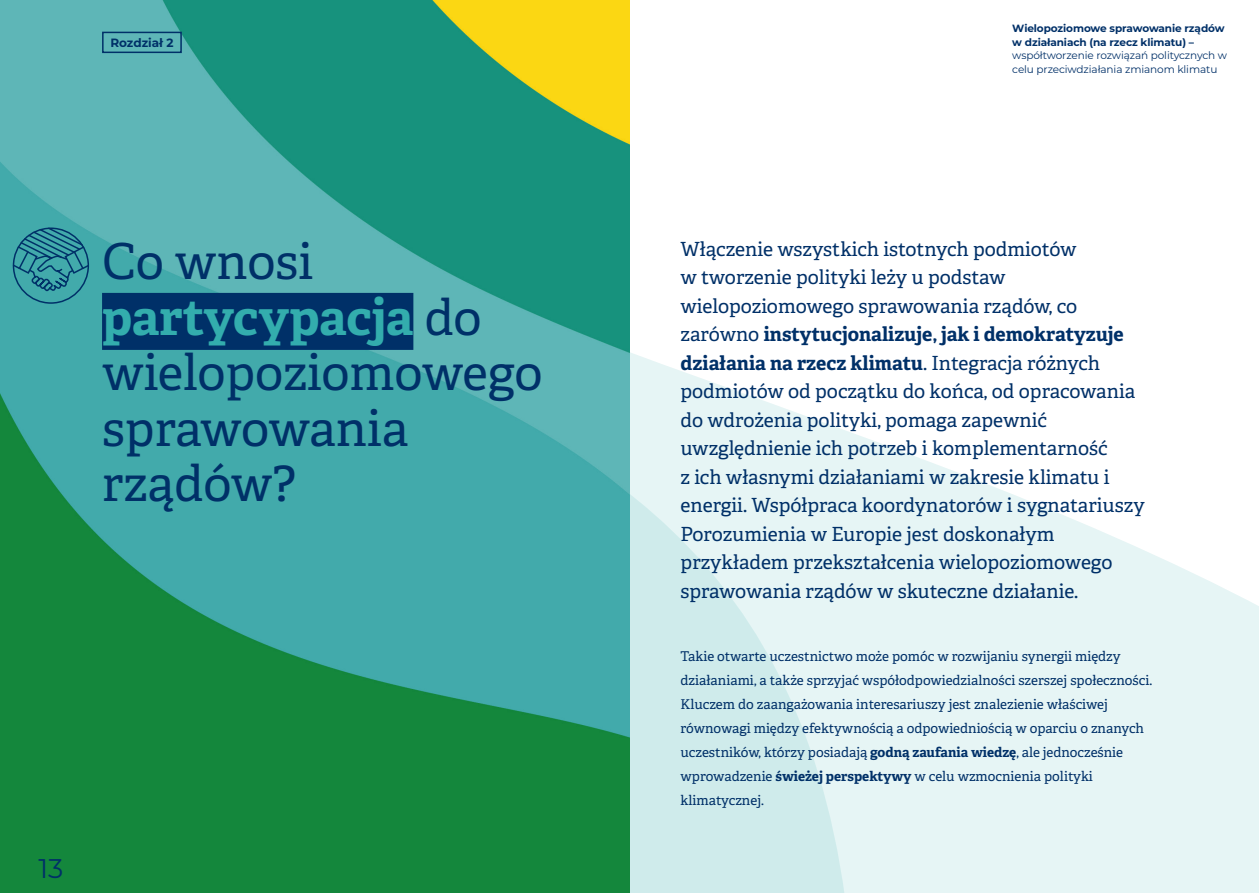
<style>
.page{position:relative;width:1259px;height:893px;background:#fff}
.page>*{position:absolute;margin:0;border:0;box-sizing:border-box;transform-origin:0 0}
.t1{font:49.5px/55.5px "Adelle PE";letter-spacing:-.005em;color:#003068}
.t2{font:27px "Montserrat";color:#003068}
.t3{font:19.5px/28.5px "Adelle PE";color:#003068}
.t4{font:13.5px/24px "Adelle PE";color:#003068}
.t5{font:700 12px "Montserrat";color:#003068}
.t6{font:10.5px/13.5px "Montserrat";letter-spacing:-.01em;color:#003068}
.t7{font:700 10.5px/13.5px "Montserrat";letter-spacing:-.01em;color:#003068}
.s1{font-weight:700;color:#33adad}
.s2{font-weight:700}
</style>
<div class="page">
<svg style="left:864px;top:437px;width:395px;height:456px;fill:#e6f5f5"></svg>
<svg style="left:630px;top:352px;width:234px;height:541px;fill:#e6f5f5"></svg>
<img style="left:0;top:0;width:630px;height:893px">
<svg style="left:12px;top:226px;width:78px;height:67px"></svg>
<div style="left:102px;top:293px;width:311px;height:57px;background:#003068"></div>
<div style="left:102px;top:32px;width:80px;height:21px;border:2px solid #003068"></div>
<p class="t5" style="left:110px;top:34px;width:65px">Rozdział 2</p>
<p class="t1" style="left:102px;top:232px;width:442px">Co wnosi <span class="s1">partycypacja</span> do wielopoziomowego sprawowania rządów?</p>
<p class="t2" style="left:39px;top:849px;width:26px">13</p>
<p class="t7" style="left:1012px;top:21px;width:214px">Wielopoziomowe sprawowanie rządów w działaniach (na rzecz klimatu) –</p>
<p class="t6" style="left:1012px;top:49px;width:216px">współtworzenie rozwiązań politycznych w celu przeciwdziałania zmianom klimatu</p>
<p class="t3" style="left:680px;top:234px;width:465px">Włączenie wszystkich istotnych podmiotów<br>w tworzenie polityki leży u podstaw wielopoziomowego sprawowania rządów, co zarówno <span class="s2">instytucjonalizuje, jak i demokratyzuje działania na rzecz klimatu</span>. Integracja różnych podmiotów od początku do końca, od opracowania do wdrożenia polityki, pomaga zapewnić uwzględnienie ich potrzeb i komplementarność<br>z ich własnymi działaniami w zakresie klimatu i energii. Współpraca koordynatorów i sygnatariuszy Porozumienia w Europie jest doskonałym przykładem przekształcenia wielopoziomowego sprawowania rządów w skuteczne działanie.</p>
<p class="t4" style="left:680px;top:644px;width:473px">Takie otwarte uczestnictwo może pomóc w rozwijaniu synergii między działaniami, a także sprzyjać współodpowiedzialności szerszej społeczności.<br>Kluczem do zaangażowania interesariuszy jest znalezienie właściwej równowagi między efektywnością a odpowiedniością w oparciu o znanych uczestników, którzy posiadają <span class="s2">godną zaufania wiedzę</span>, ale jednocześnie wprowadzenie <span class="s2">świeżej perspektywy</span> w celu wzmocnienia polityki klimatycznej.</p>
</div>
